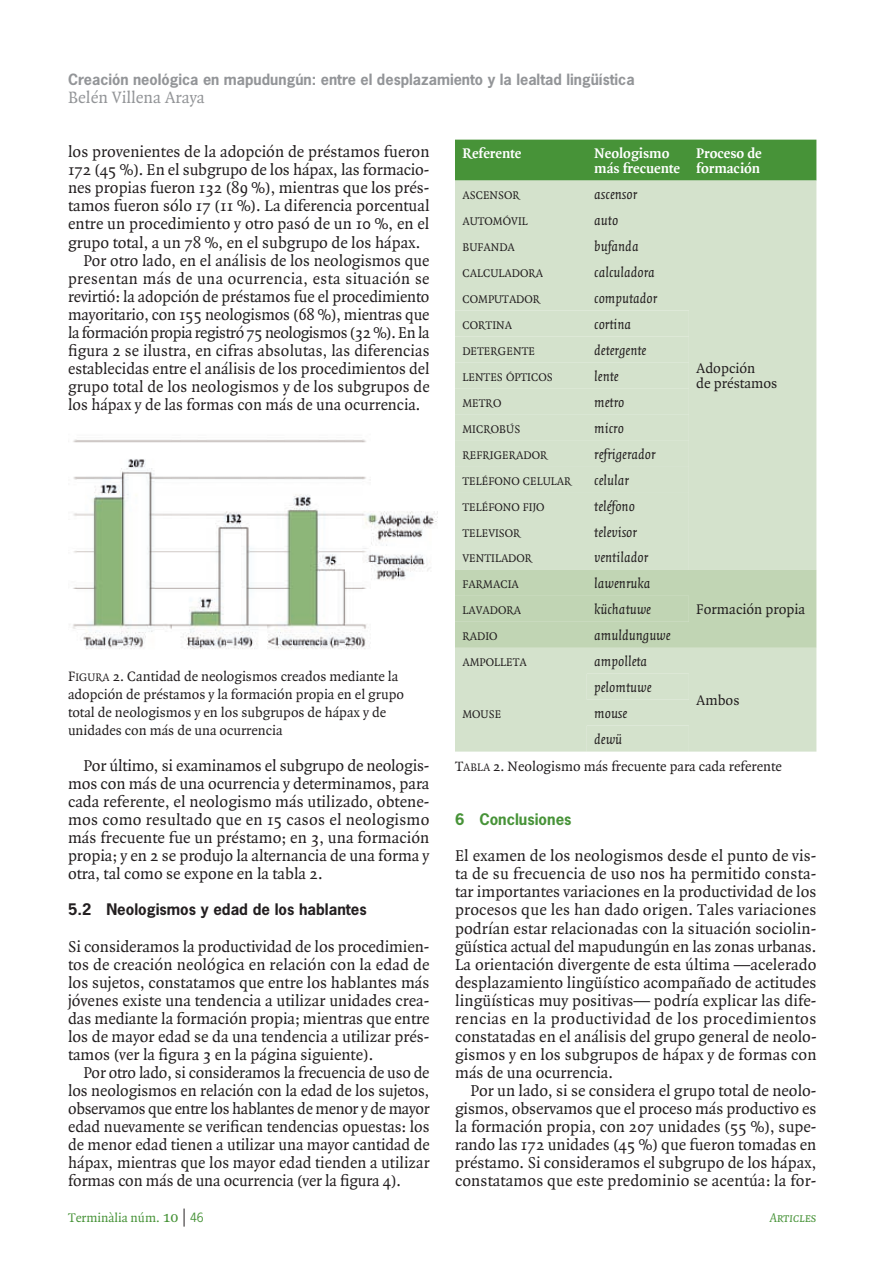
<style>
.page{position:relative;width:893px;height:1263px;background:#fff}
.page>*{position:absolute;margin:0;border:0;box-sizing:border-box;transform-origin:0 0}
.t1{font:17.7px "Quadraat";color:#939598}
.t2{font:16.8px/18px "Quadraat";color:#231f20;text-align:justify}
.t3{font:16.8px "Quadraat";letter-spacing:-.025em;color:#231f20}
.t4{font:16.8px "Quadraat";letter-spacing:.025em;color:#231f20}
.t5{font:italic 15px/26px "Quadraat";color:#231f20}
.t6{font:700 15px/15px "Quadraat";color:#fff}
.t7{font:15px/15px "Quadraat";color:#231f20}
.t8{font:700 15px "News Gothic";color:#231f20}
.t9{font:700 15px "News Gothic";color:#479338}
.t10{font:14.7px/18px "Quadraat";color:#231f20}
.t11{font:700 14.7px "News Gothic";color:#939598}
.t12{font:13.5px "Quadraat";color:#479338}
.t13{font:13.5px "Quadraat Italic Small Caps";color:#479338}
.t14{font:12px "Quadraat Regular SC800";color:#231f20}
.s1{font-family:"Quadraat Regular SC800"}
.s2{font-family:"Quadraat Regular SC800";font-size:11.7px}
.s3{font-family:"Quadraat Small Caps";font-size:15.75px}
.s4{font-family:"News Gothic";font-size:12px}
</style>
<div class="page">
<svg style="left:184px;top:1208px;width:1px;height:18px"></svg>
<img style="left:72px;top:439px;width:365px;height:210px">
<div style="left:455px;top:140px;width:361px;height:41px;background:#479338"></div>
<div style="left:455px;top:181px;width:361px;height:155px;background:#d4e2cc"></div>
<div style="left:455px;top:310px;width:234px;height:26px;background:#d4e2cc"></div>
<div style="left:455px;top:336px;width:361px;height:416px;background:#d4e2cc"></div>
<div style="left:455px;top:570px;width:361px;height:78px;background:#c1d5b4"></div>
<p class="t11" style="left:68px;top:70px;width:568px">Creación neológica en mapudungún: entre el desplazamiento y la lealtad lingüística</p>
<p class="t1" style="left:68px;top:88px;width:138px">Belén Villena Araya</p>
<p class="t2" style="left:68px;top:143px;width:363px">los provenientes de la adopción de préstamos fueron</p>
<p class="t2" style="left:68px;top:161px;width:363px">172 (45 %). En el subgrupo de los hápax, las formacio-</p>
<p class="t2" style="left:68px;top:180px;width:363px">nes propias fueron 132 (89 %), mientras que los prés-</p>
<p class="t2" style="left:68px;top:198px;width:363px">tamos fueron sólo 17 (11 %). La diferencia porcentual</p>
<p class="t2" style="left:68px;top:216px;width:363px">entre un procedimiento y otro pasó de un 10 %, en el</p>
<p class="t2" style="left:68px;top:234px;width:354px">grupo total, a un 78 %, en el subgrupo de los hápax.</p>
<p class="t2" style="left:83px;top:252px;width:348px">Por otro lado, en el análisis de los neologismos que</p>
<p class="t4" style="left:68px;top:270px;width:363px">presentan más de una ocurrencia, esta situación se</p>
<p class="t2" style="left:68px;top:288px;width:363px">revirtió: la adopción de préstamos fue el procedimiento</p>
<p class="t2" style="left:68px;top:306px;width:363px">mayoritario, con 155 neologismos (68 %), mientras que</p>
<p class="t3" style="left:68px;top:324px;width:363px">la formación propia registró 75 neologismos (32 %). En la</p>
<p class="t2" style="left:68px;top:342px;width:363px">figura 2 se ilustra, en cifras absolutas, las diferencias</p>
<p class="t2" style="left:68px;top:360px;width:363px">establecidas entre el análisis de los procedimientos del</p>
<p class="t2" style="left:68px;top:378px;width:363px">grupo total de los neologismos y de los subgrupos de</p>
<p class="t2" style="left:68px;top:396px;width:354px">los hápax y de las formas con más de una ocurrencia.</p>
<p class="t10" style="left:68px;top:667px;width:337px"><span class="s1">F</span><span class="s2">IGURA</span> 2. Cantidad de neologismos creados mediante la adopción de préstamos y la formación propia en el grupo total de neologismos y en los subgrupos de hápax y de unidades con más de una ocurrencia</p>
<p class="t2" style="left:68px;top:757px;width:363px;text-indent:15px">Por último, si examinamos el subgrupo de neologis&shy;mos con más de una ocurrencia y determinamos, para cada referente, el neologismo más utilizado, obtene&shy;mos como resultado que en 15 casos el neologismo más frecuente fue un préstamo; en 3, una formación propia; y en 2 se produjo la alternancia de una forma y otra, tal como se expone en la tabla 2.</p>
<p class="t8" style="left:68px;top:900px;width:300px">5.2 Neologismos y edad de los hablantes</p>
<p class="t2" style="left:68px;top:938px;width:363px">Si consideramos la productividad de los procedimien&shy;tos de creación neológica en relación con la edad de los sujetos, constatamos que entre los hablantes más jóvenes existe una tendencia a utilizar unidades crea&shy;das mediante la formación propia; mientras que entre los de mayor edad se da una tendencia a utilizar prés&shy;tamos (ver la figura 3 en la página siguiente).</p>
<p class="t2" style="left:68px;top:1064px;width:363px;text-indent:15px">Por otro lado, si consideramos la frecuencia de uso de los neologismos en relación con la edad de los sujetos, observamos que entre los hablantes de menor y de mayor edad nuevamente se verifican tendencias opuestas: los de menor edad tienen a utilizar una mayor cantidad de hápax, mientras que los mayor edad tienden a utilizar formas con más de una ocurrencia (ver la figura 4).</p>
<p class="t6" style="left:462px;top:146px;width:60px">Referente</p>
<p class="t6" style="left:594px;top:146px;width:87px">Neologismo más frecuente</p>
<p class="t6" style="left:696px;top:146px;width:67px">Proceso de formación</p>
<p class="t14" style="left:462px;top:189px;width:59px">ASCENSOR</p>
<p class="t5" style="left:594px;top:182px;width:44px">ascensor</p>
<p class="t14" style="left:462px;top:215px;width:67px">AUTOMÓVIL</p>
<p class="t5" style="left:594px;top:208px;width:26px">auto</p>
<p class="t14" style="left:462px;top:241px;width:54px">BUFANDA</p>
<p class="t5" style="left:594px;top:234px;width:46px">bufanda</p>
<p class="t14" style="left:462px;top:267px;width:82px">CALCULADORA</p>
<p class="t5" style="left:594px;top:260px;width:62px">calculadora</p>
<p class="t14" style="left:462px;top:293px;width:79px">COMPUTADOR</p>
<p class="t5" style="left:594px;top:286px;width:65px">computador</p>
<p class="t14" style="left:462px;top:319px;width:51px">CORTINA</p>
<p class="t5" style="left:594px;top:311px;width:39px">cortina</p>
<p class="t14" style="left:462px;top:345px;width:74px">DETERGENTE</p>
<p class="t5" style="left:594px;top:337px;width:54px">detergente</p>
<p class="t14" style="left:462px;top:371px;width:92px">LENTES ÓPTICOS</p>
<p class="t5" style="left:594px;top:363px;width:26px">lente</p>
<p class="t14" style="left:462px;top:397px;width:40px">METRO</p>
<p class="t5" style="left:594px;top:389px;width:32px">metro</p>
<p class="t14" style="left:462px;top:423px;width:59px">MICROBÚS</p>
<p class="t5" style="left:594px;top:415px;width:31px">micro</p>
<p class="t14" style="left:462px;top:449px;width:87px">REFRIGERADOR</p>
<p class="t5" style="left:594px;top:441px;width:63px">refrigerador</p>
<p class="t14" style="left:462px;top:474px;width:111px">TELÉFONO CELULAR</p>
<p class="t5" style="left:594px;top:467px;width:36px">celular</p>
<p class="t14" style="left:462px;top:500px;width:84px">TELÉFONO FIJO</p>
<p class="t5" style="left:594px;top:493px;width:42px">teléfono</p>
<p class="t14" style="left:462px;top:526px;width:60px">TELEVISOR</p>
<p class="t5" style="left:594px;top:519px;width:44px">televisor</p>
<p class="t14" style="left:462px;top:552px;width:71px">VENTILADOR</p>
<p class="t5" style="left:594px;top:545px;width:55px">ventilador</p>
<p class="t14" style="left:462px;top:578px;width:58px">FARMACIA</p>
<p class="t5" style="left:594px;top:571px;width:58px">lawenruka</p>
<p class="t14" style="left:462px;top:604px;width:60px">LAVADORA</p>
<p class="t5" style="left:594px;top:597px;width:58px">küchatuwe</p>
<p class="t7" style="left:696px;top:602px;width:110px">Formación propia</p>
<p class="t14" style="left:462px;top:630px;width:37px">RADIO</p>
<p class="t5" style="left:594px;top:623px;width:78px">amuldunguwe</p>
<p class="t14" style="left:462px;top:656px;width:66px">AMPOLLETA</p>
<p class="t5" style="left:594px;top:649px;width:55px">ampolleta</p>
<p class="t7" style="left:696px;top:693px;width:45px">Ambos</p>
<p class="t7" style="left:696px;top:361px;width:83px">Adopción<br>de préstamos</p>
<p class="t5" style="left:594px;top:675px;width:59px">pelomtuwe</p>
<p class="t14" style="left:462px;top:708px;width:40px">MOUSE</p>
<p class="t5" style="left:594px;top:701px;width:35px">mouse dewü</p>
<p class="t10" style="left:455px;top:758px;width:328px"><span class="s1">T</span><span class="s2">ABLA</span> 2. Neologismo más frecuente para cada referente</p>
<p class="t9" style="left:455px;top:809px;width:118px">6 Conclusiones</p>
<p class="t2" style="left:455px;top:847px;width:363px">El examen de los neologismos desde el punto de vis&shy;ta de su frecuencia de uso nos ha permitido consta&shy;tar importantes variaciones en la productividad de los procesos que les han dado origen. Tales variaciones podrían estar relacionadas con la situación sociolin&shy;güística actual del mapudungún en las zonas urbanas.<br>La orientación divergente de esta última —acelerado desplazamiento lingüístico acompañado de actitudes lingüísticas muy positivas— podría explicar las dife&shy;rencias en la productividad de los procedimientos constatadas en el análisis del grupo general de neolo&shy;gismos y en los subgrupos de hápax y de formas con más de una ocurrencia.</p>
<p class="t2" style="left:455px;top:1082px;width:363px;text-indent:15px">Por un lado, si se considera el grupo total de neolo&shy;gismos, observamos que el proceso más productivo es la formación propia, con 207 unidades (55 %), supe&shy;rando las 172 unidades (45 %) que fueron tomadas en préstamo. Si consideramos el subgrupo de los hápax, constatamos que este predominio se acentúa: la for-</p>
<p class="t12" style="left:68px;top:1211px;width:137px">Terminàlia núm. <span class="s3">10</span> <span class="s4">46</span></p>
<p class="t13" style="left:770px;top:1211px;width:48px">Articles</p>
</div>
